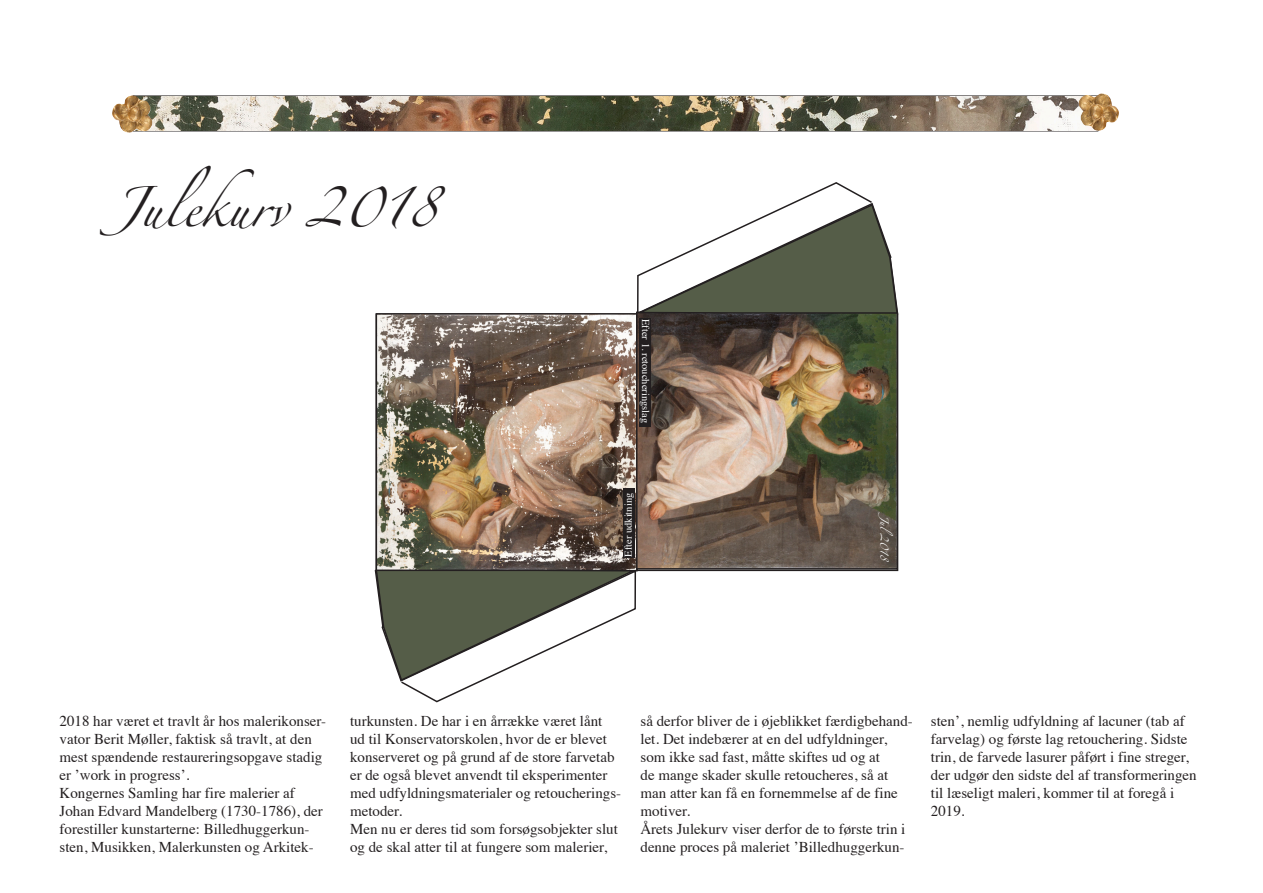
<style>
.page{position:relative;width:1263px;height:893px;background:#fff}
.page>*{position:absolute;margin:0;border:0;box-sizing:border-box;transform-origin:0 0}
.t1{font:36px "Zapfino";color:#231f20}
.t2{font:15px/18px "Times";color:#231f20}
.t3{font:10.5px "Times";color:#fff}
.t4{font:7.5px "Zapfino";color:#fff}
</style>
<div class="page">
<div style="left:133px;top:95px;width:965px;height:36px;border:2px solid #231f20"></div>
<img style="left:379px;top:316px;width:255px;height:252px">
<div style="left:376px;top:313px;width:261px;height:258px;border:2px solid #231f20"></div>
<img style="left:639px;top:316px;width:256px;height:251px">
<div style="left:636px;top:312px;width:262px;height:258px;border:2px solid #231f20"></div>
<img style="left:152px;top:96px;width:927px;height:34px">
<img style="left:112px;top:96px;width:40px;height:37px">
<img style="left:1079px;top:93px;width:40px;height:38px">
<div style="left:623px;top:488px;width:12px;height:70px;background:#231f20"></div>
<div style="left:640px;top:318px;width:11px;height:108px;background:#231f20"></div>
<svg style="left:633px;top:182px;width:266px;height:134px"></svg>
<svg style="left:374px;top:569px;width:266px;height:134px"></svg>
<p class="t1" style="left:111px;top:192px;width:327px">Julekurv 2018</p>
<p class="t3" style="left:656px;top:319px;width:106px;rotate:90deg">Efter 1. retoucheringslag</p>
<p class="t3" style="left:619px;top:557px;width:65px;rotate:-90deg">Efter udkitning</p>
<p class="t4" style="left:887px;top:515px;width:49px;rotate:90deg">Jul2018</p>
<p class="t2" style="left:60px;top:710px;width:268px">2018 har været et travlt år hos malerikonser&shy;vator Berit Møller, faktisk så travlt, at den mest spændende restaureringsopgave stadig er ’work in progress’.</p>
<p class="t2" style="left:60px;top:782px;width:265px">Kongernes Samling har fire malerier af Johan Edvard Mandelberg (1730-1786), der forestiller kunstarterne: Billedhuggerkun&shy;sten, Musikken, Malerkunsten og Arkitek-</p>
<p class="t2" style="left:350px;top:710px;width:273px">turkunsten. De har i en årrække været lånt ud til Konservatorskolen, hvor de er blevet konserveret og på grund af de store farvetab er de også blevet anvendt til eksperimenter med udfyldningsmaterialer og retoucherings&shy;metoder.</p>
<p class="t2" style="left:350px;top:818px;width:269px">Men nu er deres tid som forsøgsobjekter slut og de skal atter til at fungere som malerier,</p>
<p class="t2" style="left:640px;top:710px;width:274px">så derfor bliver de i øjeblikket færdigbehand&shy;let. Det indebærer at en del udfyldninger, som ikke sad fast, måtte skiftes ud og at<br>de mange skader skulle retoucheres, så at man atter kan få en fornemmelse af de fine motiver.</p>
<p class="t2" style="left:640px;top:818px;width:266px">Årets Julekurv viser derfor de to første trin i denne proces på maleriet ’Billedhuggerkun-</p>
<p class="t2" style="left:931px;top:710px;width:267px">sten’, nemlig udfyldning af lacuner (tab af farvelag) og første lag retouchering. Sidste trin, de farvede lasurer påført i fine streger, der udgør den sidste del af transformeringen til læseligt maleri, kommer til at foregå i 2019.</p>
</div>
